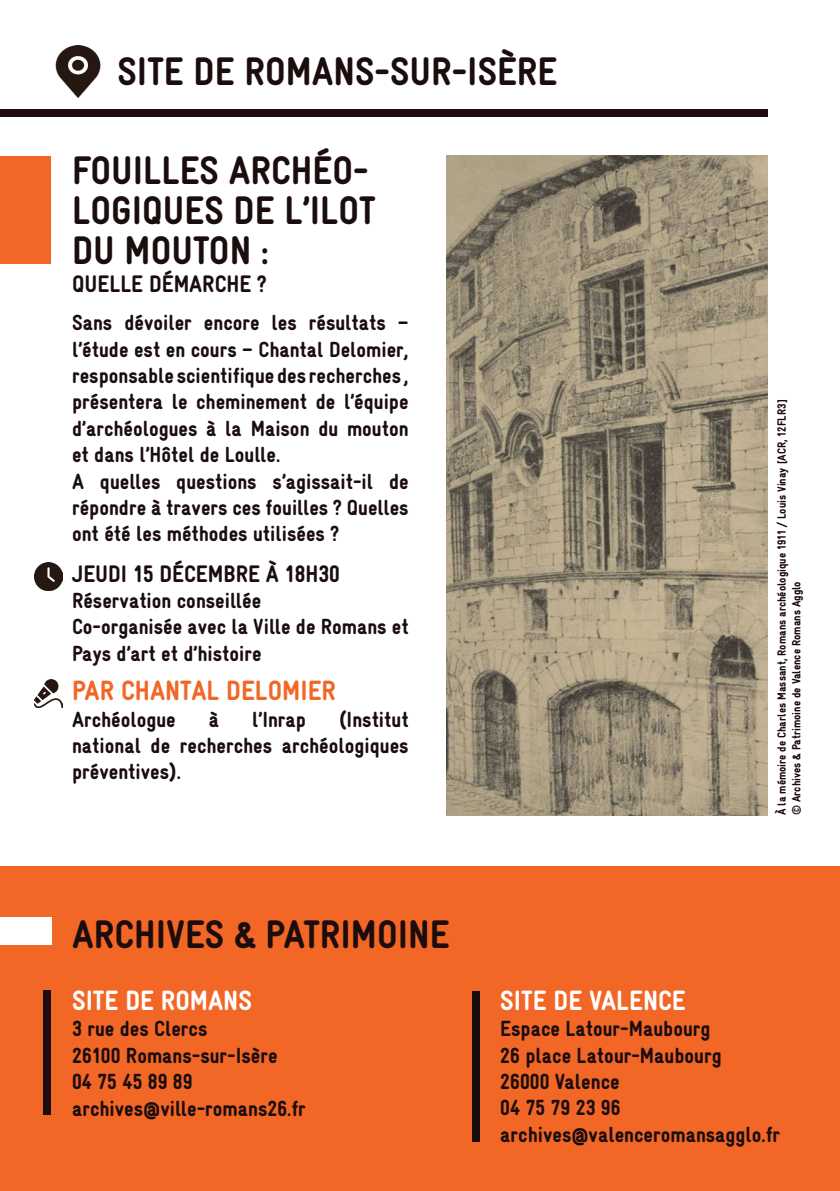
<style>
.page{position:relative;width:840px;height:1191px;background:#fff}
.page>*{position:absolute;margin:0;border:0;box-sizing:border-box;transform-origin:0 0}
.t1{font:900 40px "Gravur Condensed";color:#1b0d0e}
.t2{font:900 28px "Gravur Condensed";color:#fff}
.t3{font:900 28px "Gravur Condensed";color:#f26626}
.t4{font:900 24px "Gravur Condensed";color:#1b0d0e}
.t5{font:900 22px/26.4px "Gravur Condensed";color:#1b0d0e;text-align:justify}
.t6{font:900 12px "Gravur Condensed";color:#1b090a}
</style>
<div class="page">
<div style="left:0;top:866px;width:839px;height:325px;background:#f26626"></div>
<div style="left:0;top:109px;width:767px;height:8px;background:#1f0a0d"></div>
<div style="left:44px;top:990px;width:7px;height:125px;background:#1b0d0e"></div>
<div style="left:472px;top:991px;width:7px;height:150px;background:#1b0d0e"></div>
<div style="left:0;top:917px;width:51px;height:27px;background:#fff"></div>
<img style="left:55px;top:45px;width:46px;height:53px">
<div style="left:0;top:156px;width:51px;height:107px;background:#f26626"></div>
<img style="left:446px;top:156px;width:321px;height:659px">
<img style="left:34px;top:679px;width:28px;height:28px">
<img style="left:34px;top:563px;width:28px;height:27px">
<p class="t1" style="left:117px;top:49px;width:441px">SITE DE ROMANS-SUR-ISÈRE</p>
<p class="t1" style="left:72px;top:148px;width:298px">FOUILLES ARCHÉO-</p>
<p class="t1" style="left:72px;top:188px;width:305px">LOGIQUES DE L’ILOT</p>
<p class="t1" style="left:72px;top:228px;width:198px">DU MOUTON :</p>
<p class="t4" style="left:72px;top:271px;width:196px">QUELLE DÉMARCHE ?</p>
<p class="t5" style="left:72px;top:309px;width:338px">Sans dévoiler encore les résultats – l’étude est en cours – Chantal Delomier, responsable scientifique des recherches , présentera le cheminement de l’équipe d’archéologues à la Maison du mouton et dans l’Hôtel de Loulle.</p>
<p class="t5" style="left:72px;top:468px;width:338px">A quelles questions s’agissait-il de répondre à travers ces fouilles ? Quelles ont été les méthodes utilisées ?</p>
<p class="t4" style="left:72px;top:560px;width:269px">JEUDI 15 DÉCEMBRE À 18H30</p>
<p class="t5" style="left:72px;top:587px;width:190px">Réservation conseillée</p>
<p class="t5" style="left:72px;top:613px;width:338px">Co-organisée avec la Ville de Romans et<br>Pays d’art et d’histoire</p>
<p class="t3" style="left:72px;top:675px;width:265px">PAR CHANTAL DELOMIER</p>
<p class="t5" style="left:72px;top:706px;width:105px">Archéologue</p>
<p class="t5" style="left:209px;top:706px;width:12px">à</p>
<p class="t5" style="left:252px;top:706px;width:55px">l’Inrap</p>
<p class="t5" style="left:72px;top:706px;width:338px;text-indent:267px">(Institut national de recherches archéologiques préventives).</p>
<p class="t1" style="left:72px;top:912px;width:379px">ARCHIVES &amp; PATRIMOINE</p>
<p class="t6" style="left:774px;top:815px;width:417px;rotate:-90deg">À la mémoire de Charles Massant, Romans archéologique 1911 / Louis Vinay [ACR, 12FLR3]</p>
<p class="t6" style="left:789px;top:815px;width:235px;rotate:-90deg">© Archives &amp; Patrimoine de Valence Romans Agglo</p>
<p class="t2" style="left:72px;top:985px;width:181px">SITE DE ROMANS</p>
<p class="t5" style="left:72px;top:1015px;width:137px">3 rue des Clercs</p>
<p class="t5" style="left:72px;top:1042px;width:207px">26100 Romans-sur-Isère</p>
<p class="t5" style="left:72px;top:1068px;width:122px">04 75 45 89 89</p>
<p class="t5" style="left:72px;top:1095px;width:235px">archives@ville-romans26.fr</p>
<p class="t2" style="left:500px;top:984px;width:187px">SITE DE VALENCE</p>
<p class="t5" style="left:500px;top:1015px;width:211px">Espace Latour-Maubourg</p>
<p class="t5" style="left:500px;top:1041px;width:223px">26 place Latour-Maubourg</p>
<p class="t5" style="left:500px;top:1068px;width:121px">26000 Valence</p>
<p class="t5" style="left:500px;top:1094px;width:122px">04 75 79 23 96</p>
<p class="t5" style="left:500px;top:1121px;width:281px">archives@valenceromansagglo.fr</p>
</div>
